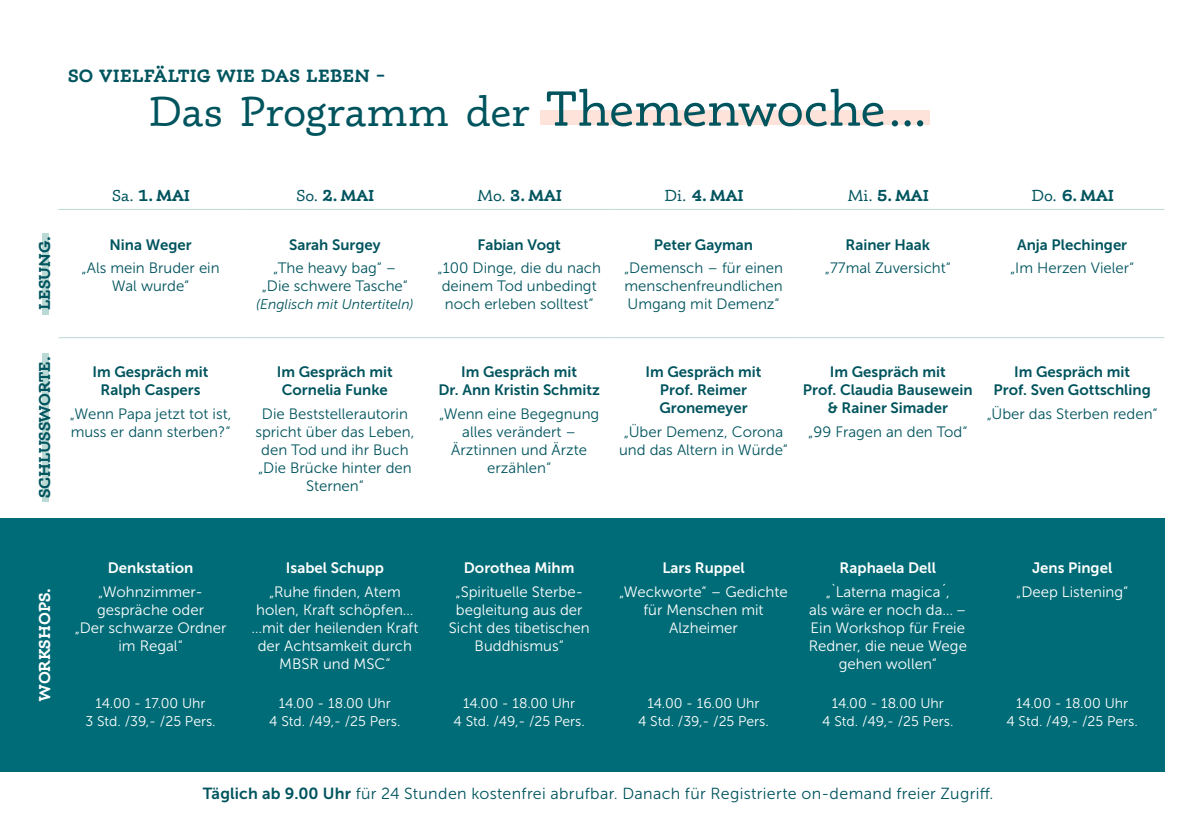
<style>
.page{position:relative;width:1191px;height:840px;background:#fff}
.page>*{position:absolute;margin:0;border:0;box-sizing:border-box;transform-origin:0 0}
.t1{font:42px "Phoreus Cherokee";color:#00545e}
.t2{font:700 18px "Phoreus Cherokee";letter-spacing:.015em;color:#00545e}
.t3{font:16px "Museo Sans 300";letter-spacing:.02em;color:#00545e}
.t4{font:700 16px "Phoreus Cherokee";color:#00545e}
.t5{font:700 16px "Phoreus Cherokee";color:#fff}
.t6{font:15px/18px "Museo Sans 300";color:#00545e;text-align:center}
.t7{font:15px/18px "Museo Sans 300";color:#fff;text-align:center}
.t8{font:15px/18px "Museo Sans 700";color:#00545e;text-align:center}
.t9{font:15px "Museo Sans 700";color:#fff}
.t10{font:14px/18px "Museo Sans 300";color:#fff;text-align:center}
.t11{font:italic 14px "Museo Sans 300";color:#00545e}
.s1{font-size:50px}
.s2{font-weight:400}
.s3{font-family:"Museo Sans 700"}
</style>
<div class="page">
<div style="left:540px;top:110px;width:390px;height:14px;background:#fde3da"></div>
<div style="left:0;top:518px;width:1164px;height:253px;background:#006c77"></div>
<hr style="left:58px;top:337px;width:185px;height:1px;background:#bbdad6">
<hr style="left:243px;top:337px;width:184px;height:1px;background:#bbdad6">
<hr style="left:427px;top:337px;width:184px;height:1px;background:#bbdad6">
<hr style="left:611px;top:337px;width:184px;height:1px;background:#bbdad6">
<hr style="left:795px;top:337px;width:185px;height:1px;background:#bbdad6">
<hr style="left:980px;top:337px;width:184px;height:1px;background:#bbdad6">
<hr style="left:58px;top:209px;width:185px;height:1px;background:#bbdad6">
<hr style="left:243px;top:209px;width:184px;height:1px;background:#bbdad6">
<hr style="left:427px;top:209px;width:184px;height:1px;background:#bbdad6">
<hr style="left:611px;top:209px;width:184px;height:1px;background:#bbdad6">
<hr style="left:795px;top:209px;width:185px;height:1px;background:#bbdad6">
<hr style="left:980px;top:209px;width:184px;height:1px;background:#bbdad6">
<div style="left:42px;top:233px;width:7px;height:81px;background:#bbdad6"></div>
<div style="left:42px;top:353px;width:7px;height:149px;background:#bbdad6"></div>
<p class="t2" style="left:68px;top:64px;width:318px">SO VIELFÄLTIG WIE DAS LEBEN –</p>
<h1 class="t1" style="left:149px;top:87px;width:780px">Das Programm der <span class="s1">Themenwoche…</span></h1>
<p class="t4" style="left:35px;top:309px;width:75px;rotate:-90deg">LESUNG.</p>
<p class="t4" style="left:35px;top:498px;width:143px;rotate:-90deg">SCHLUSSWORTE.</p>
<p class="t4" style="left:112px;top:186px;width:79px"><span class="s2">Sa.</span> 1. MAI</p>
<p class="t4" style="left:296px;top:186px;width:79px"><span class="s2">So.</span> 2. MAI</p>
<p class="t4" style="left:477px;top:186px;width:86px"><span class="s2">Mo.</span> 3. MAI</p>
<p class="t4" style="left:664px;top:186px;width:81px"><span class="s2">Di.</span> 4. MAI</p>
<p class="t4" style="left:848px;top:186px;width:83px"><span class="s2">Mi.</span> 5. MAI</p>
<p class="t4" style="left:1031px;top:186px;width:84px"><span class="s2">Do.</span> 6. MAI</p>
<p class="t8" style="left:109px;top:235px;width:84px">Nina Weger</p>
<p class="t6" style="left:81px;top:259px;width:140px">„Als mein Bruder ein<br>Wal wurde“</p>
<p class="t8" style="left:289px;top:235px;width:93px">Sarah Surgey</p>
<p class="t6" style="left:262px;top:259px;width:148px">„The heavy bag“ – „Die schwere Tasche“</p>
<p class="t11" style="left:256px;top:297px;width:159px">(Englisch mit Untertiteln)</p>
<p class="t8" style="left:654px;top:235px;width:101px">Peter Gayman</p>
<p class="t6" style="left:624px;top:259px;width:160px;text-align:justify">„Demensch – für einen menschenfreundlichen Umgang mit Demenz“</p>
<p class="t8" style="left:477px;top:235px;width:85px">Fabian Vogt</p>
<p class="t6" style="left:437px;top:259px;width:165px;text-align:left">„100 Dinge, die du nach deinem Tod unbedingt noch erleben solltest“</p>
<p class="t8" style="left:845px;top:235px;width:86px">Rainer Haak</p>
<p class="t6" style="left:824px;top:259px;width:128px">„77mal Zuversicht“</p>
<p class="t8" style="left:1017px;top:235px;width:112px">Anja Plechinger</p>
<p class="t6" style="left:1010px;top:259px;width:126px">„Im Herzen Vieler“</p>
<p class="t8" style="left:93px;top:363px;width:117px">Im Gespräch mit<br>Ralph Caspers</p>
<p class="t6" style="left:70px;top:405px;width:163px;text-align:left">„Wenn Papa jetzt tot ist, muss er dann sterben?“</p>
<p class="t8" style="left:277px;top:363px;width:117px">Im Gespräch mit<br>Cornelia Funke</p>
<p class="t6" style="left:255px;top:405px;width:160px">Die Beststellerautorin spricht über das Leben, den Tod und ihr Buch „Die Brücke hinter den<br>Sternen“</p>
<p class="t8" style="left:438px;top:363px;width:163px">Im Gespräch mit<br>Dr. Ann Kristin Schmitz</p>
<p class="t6" style="left:439px;top:405px;width:162px">„Wenn eine Begegnung alles verändert –<br>Ärztinnen und Ärzte erzählen“</p>
<p class="t8" style="left:645px;top:363px;width:117px">Im Gespräch mit<br>Prof. Reimer<br>Gronemeyer</p>
<p class="t6" style="left:619px;top:423px;width:170px">„Über Demenz, Corona und das Altern in Würde“</p>
<p class="t8" style="left:803px;top:363px;width:171px">Im Gespräch mit<br>Prof. Claudia Bausewein &amp; Rainer Simader</p>
<p class="t6" style="left:808px;top:423px;width:161px">„99 Fragen an den Tod“</p>
<p class="t8" style="left:993px;top:363px;width:159px">Im Gespräch mit<br>Prof. Sven Gottschling</p>
<p class="t6" style="left:986px;top:405px;width:172px">„Über das Sterben reden“</p>
<p class="t5" style="left:35px;top:700px;width:114px;rotate:-90deg">WORKSHOPS.</p>
<p class="t9" style="left:108px;top:559px;width:87px">Denkstation</p>
<p class="t7" style="left:75px;top:582px;width:153px">„Wohnzimmer&shy;gespräche oder<br>„Der schwarze Ordner im Regal“</p>
<p class="t9" style="left:286px;top:559px;width:99px">Isabel Schupp</p>
<p class="t7" style="left:251px;top:582px;width:169px">„Ruhe finden, Atem holen, Kraft schöpfen… …mit der heilenden Kraft der Achtsamkeit durch<br>MBSR und MSC“</p>
<p class="t9" style="left:464px;top:559px;width:112px">Dorothea Mihm</p>
<p class="t7" style="left:449px;top:582px;width:142px">„Spirituelle Sterbe&shy;begleitung aus der<br>Sicht des tibetischen<br>Buddhismus“</p>
<p class="t9" style="left:662px;top:559px;width:84px">Lars Ruppel</p>
<p class="t7" style="left:619px;top:582px;width:170px">„Weckworte“ – Gedichte für Menschen mit<br>Alzheimer</p>
<p class="t9" style="left:839px;top:559px;width:98px">Raphaela Dell</p>
<p class="t7" style="left:808px;top:582px;width:160px">„`Laterna magica´,<br>als wäre er noch da… –<br>Ein Workshop für Freie<br>Redner, die neue Wege gehen wollen“</p>
<p class="t9" style="left:1032px;top:559px;width:82px">Jens Pingel</p>
<p class="t7" style="left:1016px;top:582px;width:113px">„Deep Listening“</p>
<p class="t10" style="left:85px;top:693px;width:132px">14.00 - 17.00 Uhr<br>3 Std. /39,- /25 Pers.</p>
<p class="t10" style="left:269px;top:693px;width:133px">14.00 - 18.00 Uhr<br>4 Std. /49,- /25 Pers.</p>
<p class="t10" style="left:453px;top:693px;width:133px">14.00 - 18.00 Uhr<br>4 Std. /49,- /25 Pers.</p>
<p class="t10" style="left:638px;top:693px;width:132px">14.00 - 16.00 Uhr<br>4 Std. /39,- /25 Pers.</p>
<p class="t10" style="left:822px;top:693px;width:133px">14.00 - 18.00 Uhr<br>4 Std. /49,- /25 Pers.</p>
<p class="t10" style="left:1006px;top:693px;width:133px">14.00 - 18.00 Uhr<br>4 Std. /49,- /25 Pers.</p>
<p class="t3" style="left:203px;top:784px;width:792px"><span class="s3">Täglich ab 9.00 Uhr</span> für 24 Stunden kostenfrei abrufbar. Danach für Registrierte on-demand freier Zugriff.</p>
</div>
